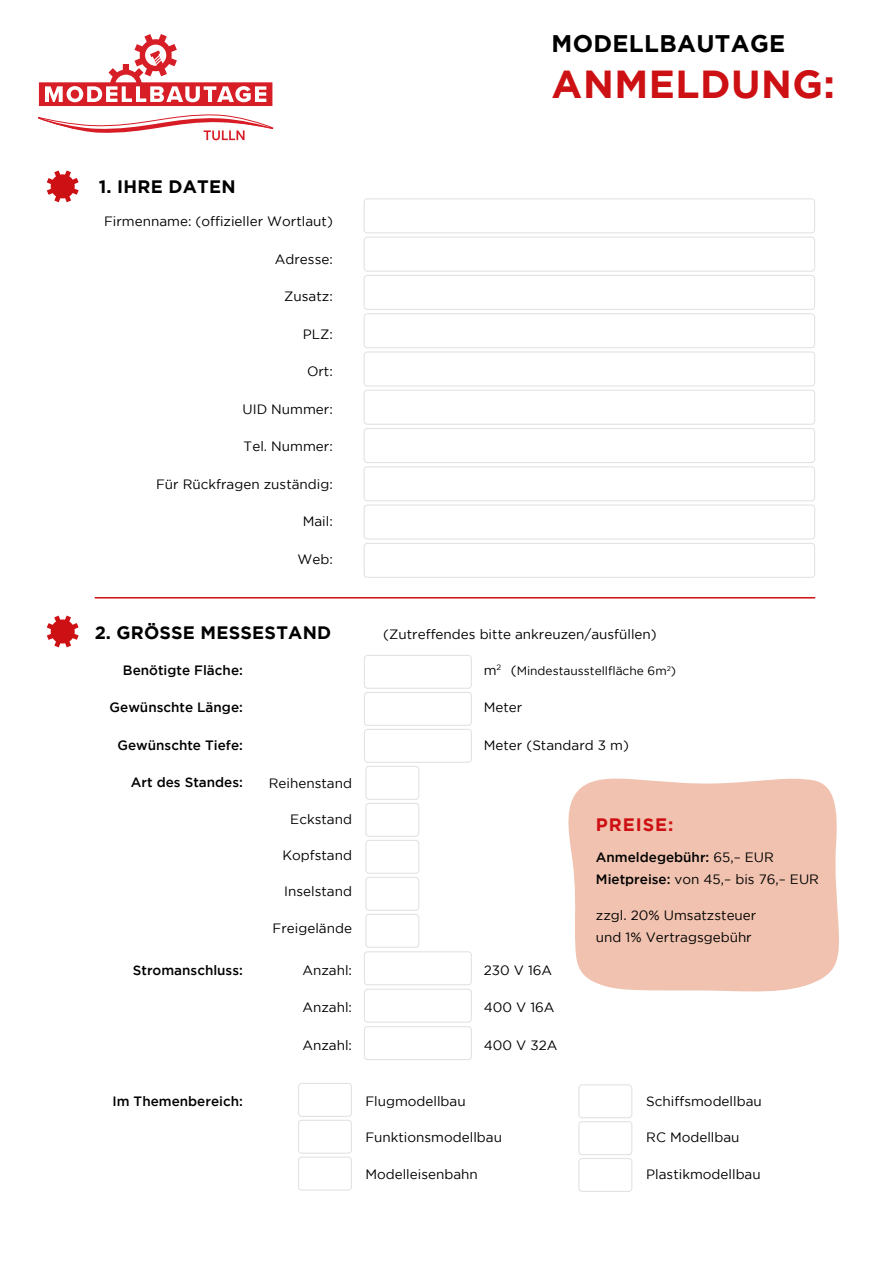
<style>
.page{position:relative;width:893px;height:1263px;background:#fff}
.page>*{position:absolute;margin:0;border:0;box-sizing:border-box;transform-origin:0 0}
.t1{font:700 39px "Gotham";letter-spacing:.015em;color:#cd1013}
.t2{font:700 24px "Gotham";letter-spacing:.015em;color:#000}
.t3{font:700 18px "Gotham";letter-spacing:.015em;color:#000}
.t4{font:700 18px "Gotham";letter-spacing:.05em;color:#cd1013}
.t5{font:13.5px/22.5px "Gotham";color:#000}
.t6{font:500 13.5px/22.5px "Gotham";color:#000}
.t7{font:12px "Gotham";color:#000}
.s1{font-size:13.5px}
.s2{font-weight:400}
</style>
<div class="page">
<svg style="left:568px;top:778px;width:271px;height:214px;background:#f1c6b4"></svg>
<hr style="left:95px;top:597px;width:720px;height:1px;background:#cd1013">
<div style="left:364px;top:198px;width:451px;height:35px;border:1px solid #e3e3e3;border-radius:3px"></div>
<div style="left:364px;top:237px;width:451px;height:35px;border:1px solid #e3e3e3;border-radius:3px"></div>
<div style="left:364px;top:275px;width:451px;height:35px;border:1px solid #e3e3e3;border-radius:3px"></div>
<div style="left:364px;top:313px;width:451px;height:35px;border:1px solid #e3e3e3;border-radius:3px"></div>
<div style="left:364px;top:351px;width:451px;height:36px;border:1px solid #e3e3e3;border-radius:3px"></div>
<div style="left:364px;top:390px;width:451px;height:35px;border:1px solid #e3e3e3;border-radius:3px"></div>
<div style="left:364px;top:428px;width:451px;height:35px;border:1px solid #e3e3e3;border-radius:3px"></div>
<div style="left:364px;top:466px;width:451px;height:35px;border:1px solid #e3e3e3;border-radius:3px"></div>
<div style="left:364px;top:504px;width:451px;height:36px;border:1px solid #e3e3e3;border-radius:3px"></div>
<div style="left:364px;top:543px;width:451px;height:35px;border:1px solid #e3e3e3;border-radius:3px"></div>
<div style="left:364px;top:655px;width:108px;height:34px;border:1px solid #e3e3e3;border-radius:3px"></div>
<div style="left:364px;top:692px;width:108px;height:34px;border:1px solid #e3e3e3;border-radius:3px"></div>
<div style="left:364px;top:729px;width:108px;height:34px;border:1px solid #e3e3e3;border-radius:3px"></div>
<div style="left:364px;top:951px;width:108px;height:34px;border:1px solid #e3e3e3;border-radius:3px"></div>
<div style="left:364px;top:989px;width:108px;height:34px;border:1px solid #e3e3e3;border-radius:3px"></div>
<div style="left:364px;top:1026px;width:108px;height:34px;border:1px solid #e3e3e3;border-radius:3px"></div>
<div style="left:365px;top:766px;width:54px;height:34px;border:1px solid #e3e3e3;border-radius:3px"></div>
<div style="left:365px;top:803px;width:54px;height:34px;border:1px solid #e3e3e3;border-radius:3px"></div>
<div style="left:365px;top:840px;width:54px;height:34px;border:1px solid #e3e3e3;border-radius:3px"></div>
<div style="left:365px;top:877px;width:54px;height:34px;border:1px solid #e3e3e3;border-radius:3px"></div>
<div style="left:365px;top:914px;width:54px;height:34px;border:1px solid #e3e3e3;border-radius:3px"></div>
<div style="left:298px;top:1083px;width:54px;height:34px;border:1px solid #e3e3e3;border-radius:3px"></div>
<div style="left:578px;top:1084px;width:54px;height:34px;border:1px solid #e3e3e3;border-radius:3px"></div>
<div style="left:298px;top:1120px;width:54px;height:34px;border:1px solid #e3e3e3;border-radius:3px"></div>
<div style="left:578px;top:1121px;width:54px;height:34px;border:1px solid #e3e3e3;border-radius:3px"></div>
<div style="left:298px;top:1156px;width:54px;height:34px;border:1px solid #e3e3e3;border-radius:3px"></div>
<div style="left:578px;top:1158px;width:54px;height:34px;border:1px solid #e3e3e3;border-radius:3px"></div>
<svg style="left:39px;top:34px;width:233px;height:72px"></svg>
<svg style="left:38px;top:114px;width:235px;height:26px"></svg>
<svg style="left:47px;top:170px;width:32px;height:32px"></svg>
<svg style="left:47px;top:615px;width:32px;height:32px"></svg>
<h3 class="t3" style="left:99px;top:176px;width:138px">1. IHRE DATEN</h3>
<p class="t5" style="left:104px;top:210px;width:230px">Firmenname: (offizieller Wortlaut)</p>
<p class="t5" style="left:275px;top:247px;width:59px">Adresse:</p>
<p class="t5" style="left:284px;top:285px;width:50px">Zusatz:</p>
<p class="t5" style="left:303px;top:322px;width:32px">PLZ:</p>
<p class="t5" style="left:307px;top:360px;width:27px">Ort:</p>
<p class="t5" style="left:242px;top:397px;width:92px">UID Nummer:</p>
<p class="t5" style="left:244px;top:435px;width:91px">Tel. Nummer:</p>
<p class="t5" style="left:156px;top:472px;width:178px">Für Rückfragen zuständig:</p>
<p class="t5" style="left:303px;top:510px;width:32px">Mail:</p>
<p class="t5" style="left:297px;top:547px;width:37px">Web:</p>
<h2 class="t2" style="left:552px;top:29px;width:235px">MODELLBAUTAGE</h2>
<h1 class="t1" style="left:552px;top:62px;width:285px">ANMELDUNG:</h1>
<h3 class="t3" style="left:95px;top:622px;width:238px">2. GRÖSSE MESSESTAND</h3>
<p class="t5" style="left:383px;top:623px;width:275px">(Zutreffendes bitte ankreuzen/ausfüllen)</p>
<p class="t6" style="left:123px;top:658px;width:121px">Benötigte Fläche:</p>
<p class="t6" style="left:110px;top:696px;width:135px">Gewünschte Länge:</p>
<p class="t6" style="left:117px;top:733px;width:127px">Gewünschte Tiefe:</p>
<p class="t6" style="left:131px;top:771px;width:114px">Art des Standes:</p>
<p class="t7" style="left:484px;top:664px;width:194px"><span class="s1">m</span><sup>2</sup> <span class="s1">(</span>Mindestausstellfläche 6m<sup>2</sup>)</p>
<p class="t5" style="left:484px;top:696px;width:40px">Meter</p>
<p class="t5" style="left:484px;top:733px;width:147px">Meter (Standard 3 m)</p>
<p class="t5" style="left:269px;top:772px;width:85px">Reihenstand</p>
<p class="t5" style="left:290px;top:808px;width:63px">Eckstand</p>
<p class="t5" style="left:282px;top:844px;width:71px">Kopfstand</p>
<p class="t5" style="left:284px;top:880px;width:69px">Inselstand</p>
<p class="t5" style="left:273px;top:916px;width:81px">Freigelände</p>
<h3 class="t4" style="left:596px;top:814px;width:79px">PREISE:</h3>
<p class="t6" style="left:596px;top:845px;width:225px">Anmeldegebühr: <span class="s2">65,– EUR<br></span>Mietpreise: <span class="s2">von 45,– bis 76,– EUR</span></p>
<p class="t5" style="left:596px;top:903px;width:162px">zzgl. 20% Umsatzsteuer und 1% Vertragsgebühr</p>
<p class="t6" style="left:133px;top:958px;width:112px">Stromanschluss:</p>
<p class="t6" style="left:112px;top:1089px;width:132px">Im Themenbereich:</p>
<p class="t5" style="left:302px;top:958px;width:51px">Anzahl:</p>
<p class="t5" style="left:302px;top:996px;width:51px">Anzahl:</p>
<p class="t5" style="left:302px;top:1033px;width:51px">Anzahl:</p>
<p class="t5" style="left:484px;top:958px;width:70px">230 V 16A</p>
<p class="t5" style="left:484px;top:996px;width:72px">400 V 16A</p>
<p class="t5" style="left:484px;top:1033px;width:75px">400 V 32A</p>
<p class="t5" style="left:365px;top:1089px;width:102px">Flugmodellbau</p>
<p class="t5" style="left:365px;top:1126px;width:138px">Funktionsmodellbau</p>
<p class="t5" style="left:365px;top:1162px;width:114px">Modelleisenbahn</p>
<p class="t5" style="left:646px;top:1089px;width:117px">Schiffsmodellbau</p>
<p class="t5" style="left:646px;top:1126px;width:95px">RC Modellbau</p>
<p class="t5" style="left:646px;top:1162px;width:116px">Plastikmodellbau</p>
</div>
